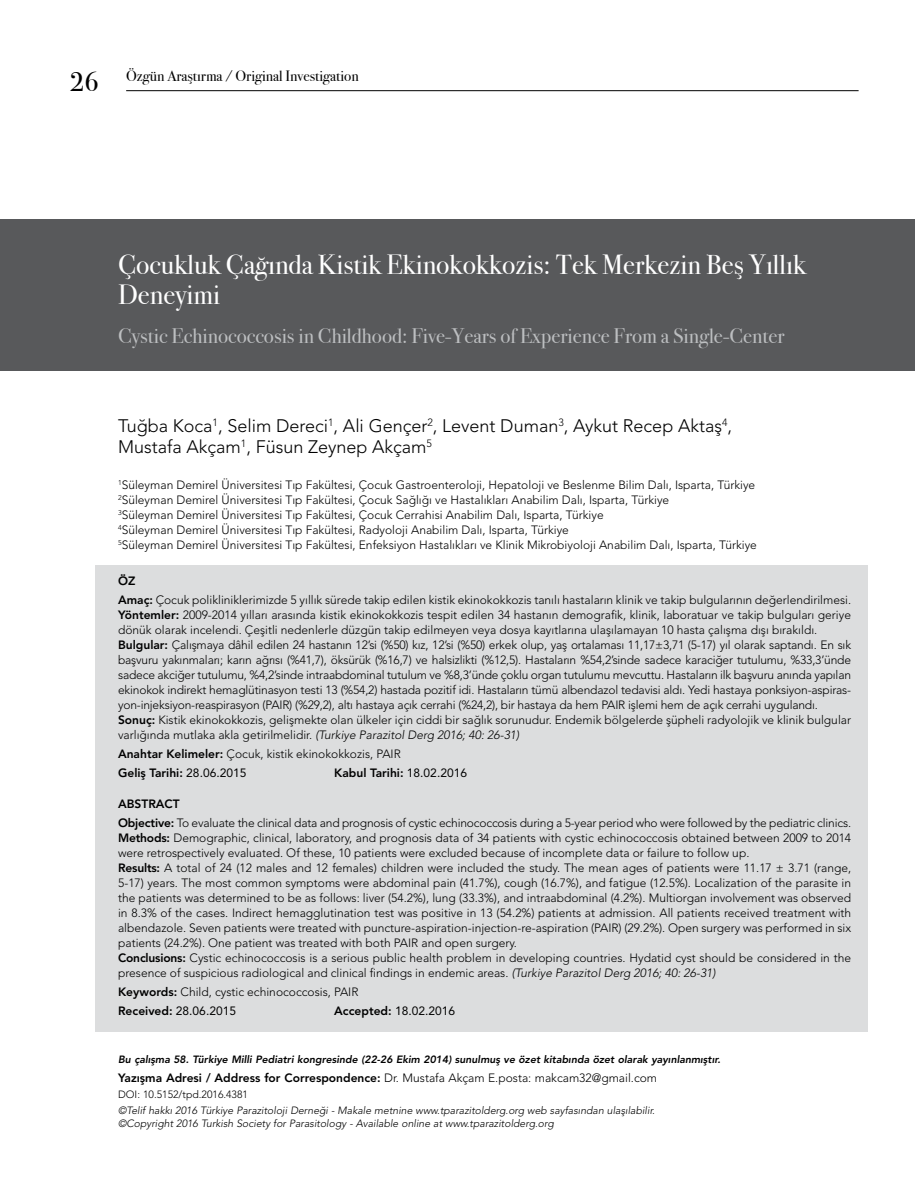
<style>
.page{position:relative;width:915px;height:1191px;background:#fff}
.page>*{position:absolute;margin:0;border:0;box-sizing:border-box;transform-origin:0 0}
.t1{font:27.75px/30px "Bodoni Svty Two ITCTT Book";color:#fff}
.t2{font:21px "Bodoni Svty Two ITCTT Book";color:#bcbec0}
.t3{font:300 18px/21px "Avenir LT Std";color:#000}
.t4{font:15px "Bodoni Svty Two ITCTT Book";color:#000}
.t5{font:300 12px/15px "Avenir LT Std";color:#000}
.t6{font:800 12px "Avenir LT Std";color:#000}
.t7{font:12px "Avenir LT Std";color:#000}
.t8{font:italic 300 10.5px/13.5px "Avenir LT Std";color:#000}
.t9{font:italic 800 10.5px "Avenir LT Std";color:#000}
.t10{font:300 10.5px "Avenir LT Std";color:#000}
.s1{font-size:27px}
.s2{font-weight:800}
.s3{font-style:italic}
.s4{font-weight:400}
</style>
<div class="page">
<div style="left:0;top:219px;width:914px;height:152px;background:#58595b"></div>
<div style="left:96px;top:565px;width:771px;height:467px;background:#dcddde"></div>
<hr style="left:126px;top:90px;width:732px;height:1px;background:#000">
<p class="t4" style="left:70px;top:64px;width:290px"><span class="s1">26</span> Özgün Araştırma / Original Investigation</p>
<h1 class="t1" style="left:118px;top:247px;width:689px">Çocukluk Çağında Kistik Ekinokokkozis: Tek Merkezin Beş Yıllık<br>Deneyimi</h1>
<h2 class="t2" style="left:118px;top:318px;width:667px">Cystic Echinococcosis in Childhood: Five-Years of Experience From a Single-Center</h2>
<h3 class="t3" style="left:118px;top:415px;width:615px">Tuğba Koca<sup>1</sup>, Selim Dereci<sup>1</sup>, Ali Gençer<sup>2</sup>, Levent Duman<sup>3</sup>, Aykut Recep Aktaş<sup>4</sup>,<br>Mustafa Akçam<sup>1</sup>, Füsun Zeynep Akçam<sup>5</sup></h3>
<p class="t5" style="left:118px;top:477px;width:640px"><sup>1</sup>Süleyman Demirel Üniversitesi Tıp Fakültesi, Çocuk Gastroenteroloji, Hepatoloji ve Beslenme Bilim Dalı, Isparta, Türkiye <sup>2</sup>Süleyman Demirel Üniversitesi Tıp Fakültesi, Çocuk Sağlığı ve Hastalıkları Anabilim Dalı, Isparta, Türkiye<br><sup>3</sup>Süleyman Demirel Üniversitesi Tıp Fakültesi, Çocuk Cerrahisi Anabilim Dalı, Isparta, Türkiye<br><sup>4</sup>Süleyman Demirel Üniversitesi Tıp Fakültesi, Radyoloji Anabilim Dalı, Isparta, Türkiye<br><sup>5</sup>Süleyman Demirel Üniversitesi Tıp Fakültesi, Enfeksiyon Hastalıkları ve Klinik Mikrobiyoloji Anabilim Dalı, Isparta, Türkiye</p>
<p class="t5" style="left:118px;top:571px;width:734px;line-height:19.2px"><span class="s2">ÖZ<br>Amaç:</span> Çocuk polikliniklerimizde 5 yıllık sürede takip edilen kistik ekinokokkozis tanılı hastaların klinik ve takip bulgularının değerlendirilmesi.</p>
<p class="t5" style="left:118px;top:607px;width:734px"><span class="s2">Yöntemler:</span> 2009-2014 yılları arasında kistik ekinokokkozis tespit edilen 34 hastanın demografik, klinik, laboratuar ve takip bulguları geriye dönük olarak incelendi. Çeşitli nedenlerle düzgün takip edilmeyen veya dosya kayıtlarına ulaşılamayan 10 hasta çalışma dışı bırakıldı.<br><span class="s2">Bulgular:</span> Çalışmaya dâhil edilen 24 hastanın 12’si (%50) kız, 12’si (%50) erkek olup, yaş ortalaması 11,17±3,71 (5-17) yıl olarak saptandı. En sık başvuru yakınmaları; karın ağrısı (%41,7), öksürük (%16,7) ve halsizlikti (%12,5). Hastaların %54,2’sinde sadece karaciğer tutulumu, %33,3’ünde sadece akciğer tutulumu, %4,2’sinde intraabdominal tutulum ve %8,3’ünde çoklu organ tutulumu mevcuttu. Hastaların ilk başvuru anında yapılan ekinokok indirekt hemaglütinasyon testi 13 (%54,2) hastada pozitif idi. Hastaların tümü albendazol tedavisi aldı. Yedi hastaya ponksiyon-aspiras&shy;yon-injeksiyon-reaspirasyon (PAIR) (%29,2), altı hastaya açık cerrahi (%24,2), bir hastaya da hem PAIR işlemi hem de açık cerrahi uygulandı.<br><span class="s2">Sonuç:</span> Kistik ekinokokkozis, gelişmekte olan ülkeler için ciddi bir sağlık sorunudur. Endemik bölgelerde şüpheli radyolojik ve klinik bulgular varlığında mutlaka akla getirilmelidir. <span class="s3">(Turkiye Parazitol Derg 2016; 40: 26-31)</span></p>
<p class="t5" style="left:118px;top:744px;width:284px;line-height:19.2px"><span class="s2">Anahtar Kelimeler:</span> Çocuk, kistik ekinokokkozis, PAIR<br><span class="s2">Geliş Tarihi:</span> <span class="s4">28.06.2015</span></p>
<p class="t6" style="left:334px;top:766px;width:134px">Kabul Tarihi: <span class="s4">18.02.2016</span></p>
<p class="t5" style="left:118px;top:793px;width:734px;line-height:19.2px"><span class="s2">ABSTRACT<br>Objective:</span> To evaluate the clinical data and prognosis of cystic echinococcosis during a 5-year period who were followed by the pediatric clinics.</p>
<p class="t5" style="left:118px;top:830px;width:734px"><span class="s2">Methods:</span> Demographic, clinical, laboratory, and prognosis data of 34 patients with cystic echinococcosis obtained between 2009 to 2014 were retrospectively evaluated. Of these, 10 patients were excluded because of incomplete data or failure to follow up.<br><span class="s2">Results:</span> A total of 24 (12 males and 12 females) children were included the study. The mean ages of patients were 11.17 ± 3.71 (range, 5-17) years. The most common symptoms were abdominal pain (41.7%), cough (16.7%), and fatigue (12.5%). Localization of the parasite in the patients was determined to be as follows: liver (54.2%), lung (33.3%), and intraabdominal (4.2%). Multiorgan involvement was observed in 8.3% of the cases. Indirect hemagglutination test was positive in 13 (54.2%) patients at admission. All patients received treatment with albendazole. Seven patients were treated with puncture-aspiration-injection-re-aspiration (PAIR) (29.2%). Open surgery was performed in six patients (24.2%). One patient was treated with both PAIR and open surgery.<br><span class="s2">Conclusions:</span> Cystic echinococcosis is a serious public health problem in developing countries. Hydatid cyst should be considered in the presence of suspicious radiological and clinical findings in endemic areas. <span class="s3">(Turkiye Parazitol Derg 2016; 40: 26-31)</span></p>
<p class="t5" style="left:118px;top:982px;width:242px;line-height:19.2px"><span class="s2">Keywords:</span> Child, cystic echinococcosis, PAIR<br><span class="s2">Received:</span> <span class="s4">28.06.2015</span></p>
<p class="t7" style="left:334px;top:1004px;width:122px"><span class="s2">Accepted:</span> 18.02.2016</p>
<p class="t9" style="left:118px;top:1052px;width:604px">Bu çalışma 58. Türkiye Milli Pediatri kongresinde (22-26 Ekim 2014) sunulmuş ve özet kitabında özet olarak yayınlanmıştır.</p>
<p class="t5" style="left:118px;top:1070px;width:540px"><span class="s2">Yazışma Adresi / Address for Correspondence:</span> Dr. Mustafa Akçam E.posta: makcam32@gmail.com</p>
<p class="t10" style="left:118px;top:1088px;width:131px">DOI: 10.5152/tpd.2016.4381</p>
<p class="t8" style="left:118px;top:1103px;width:538px">©Telif hakkı 2016 Türkiye Parazitoloji Derneği - Makale metnine www.tparazitolderg.org web sayfasından ulaşılabilir. ©Copyright 2016 Turkish Society for Parasitology - Available online at www.tparazitolderg.org</p>
</div>
